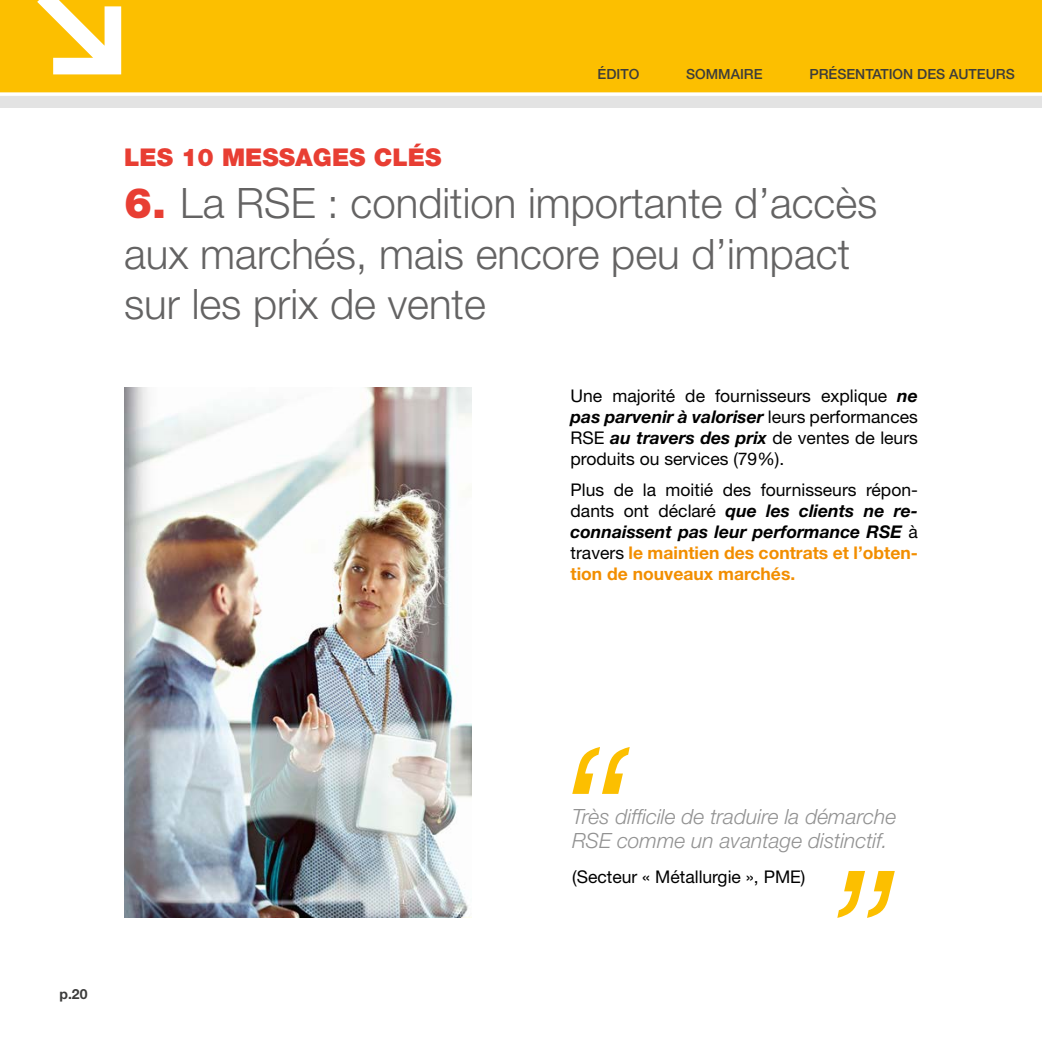
<style>
.page{position:relative;width:1042px;height:1042px;background:#fff}
.page>*{position:absolute;margin:0;border:0;box-sizing:border-box;transform-origin:0 0}
.Titre_des_parties{font:300 42px/50.4px "Helvetica Neue LT Std";color:#646363}
.Titre_des_parties-2{font:900 24.5px "Helvetica Neue LT Std";color:#e83e33}
.verbatime{font:italic 300 21px/24.5px "Helvetica Neue LT Std";color:#929292}
.paragraphe_courant{font:17.5px/21px "Helvetica Neue LT Std";color:#000;text-align:justify}
.t1{font:500 14px "Helvetica Neue LT Std";color:#3c3c3b}
.t2{font:700 14px "Helvetica Neue LT Std";color:#3c3c3b}
.s1{font-weight:900;color:#e83e33}
.s2{font-weight:700;font-style:italic}
.s3{font-weight:700;color:#f28e00}
</style>
<div class="page">
<div style="left:0;top:0;width:1042px;height:108px;background:#e3e3e3"></div>
<div style="left:0;top:0;width:1042px;height:96px;background:#fcbf00"></div>
<svg style="left:37px;top:0;width:84px;height:74px"></svg>
<img style="left:124px;top:387px;width:347px;height:531px">
<svg style="left:572px;top:747px;width:58px;height:47px"></svg>
<svg style="left:837px;top:871px;width:58px;height:47px"></svg>
<p class="Titre_des_parties-2" style="left:124px;top:143px;width:319px">LES 10 MESSAGES CLÉS</p>
<p class="t1" style="left:597px;top:66px;width:43px">ÉDITO</p>
<p class="t1" style="left:686px;top:66px;width:78px">SOMMAIRE</p>
<p class="t1" style="left:809px;top:66px;width:207px">PRÉSENTATION DES AUTEURS</p>
<p class="Titre_des_parties" style="left:124px;top:177px;width:755px"><span class="s1">6.</span> La RSE : condition importante d’accès aux marchés, mais encore peu d’impact sur les prix de vente</p>
<p class="paragraphe_courant" style="left:570px;top:385px;width:349px">Une majorité de fournisseurs explique <span class="s2">ne pas parvenir à valoriser</span> leurs performances RSE <span class="s2">au travers des prix</span> de ventes de leurs produits ou services (79%).</p>
<p class="paragraphe_courant" style="left:570px;top:479px;width:349px">Plus de la moitié des fournisseurs répon&shy;dants ont déclaré <span class="s2">que les clients ne re&shy;connaissent pas leur performance RSE</span> à travers <span class="s3">le maintien des contrats et l’obten&shy;tion de nouveaux marchés.</span></p>
<p class="t2" style="left:60px;top:985px;width:30px">p.20</p>
<p class="verbatime" style="left:572px;top:804px;width:326px">Très difficile de traduire la démarche<br>RSE comme un avantage distinctif.</p>
<p class="paragraphe_courant" style="left:572px;top:866px;width:235px">(Secteur « Métallurgie », PME)</p>
</div>
